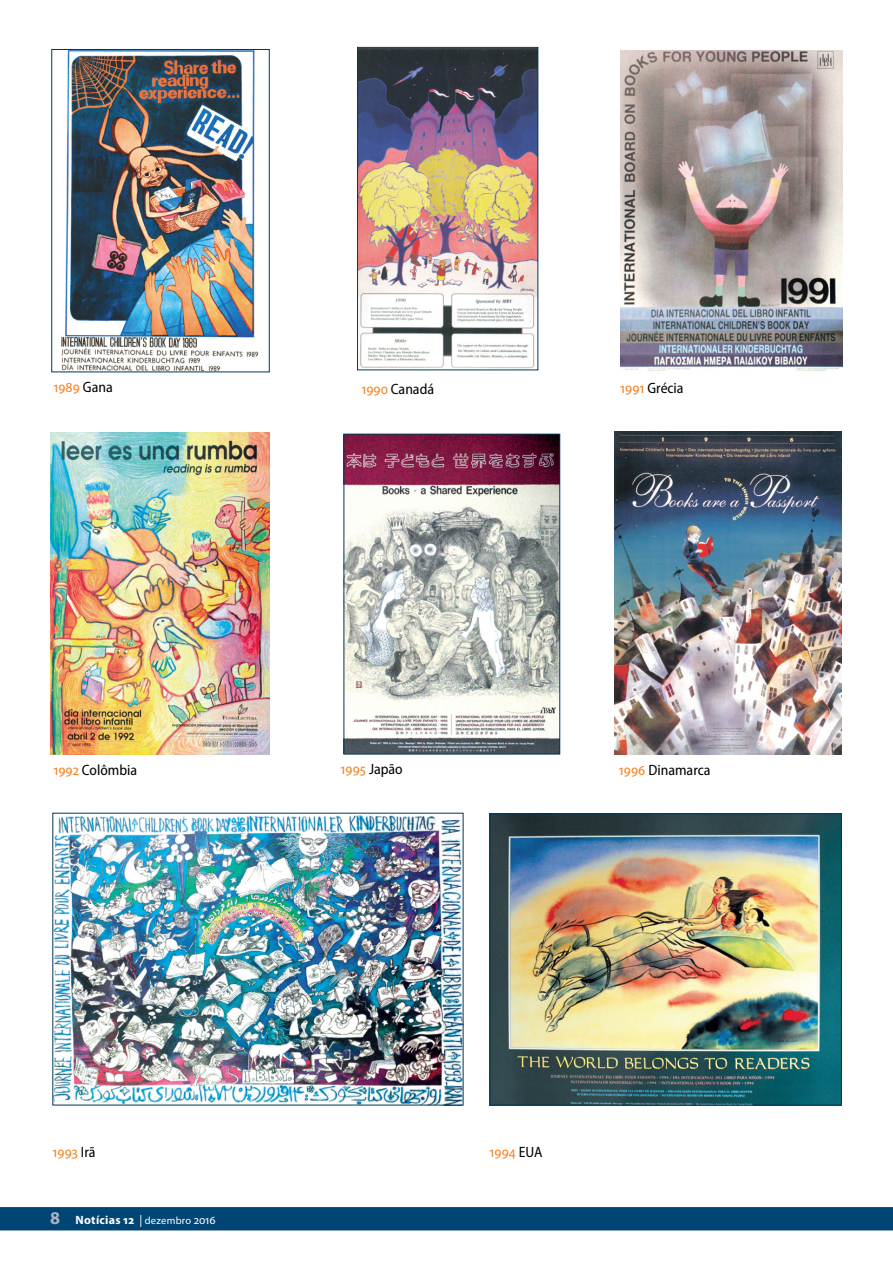
<style>
.page{position:relative;width:893px;height:1263px;background:#fff}
.page>*{position:absolute;margin:0;border:0;box-sizing:border-box;transform-origin:0 0}
.t1{font:semi-condensed 15px "Myriad Pro";color:#000}
.t2{font:semi-condensed 15px "Myriad Pro";color:#f58220}
.t3{font:700 12px "Myriad Pro";letter-spacing:.02em;color:#fff}
.s1{color:#000}
.s2{color:#f58220}
.s3{font-size:18px;color:#abb3c3}
.s4{font-weight:400}
.s5{font-weight:400;font-size:10.5px}
</style>
<div class="page">
<div style="left:0;top:1207px;width:893px;height:23px;background:#004674"></div>
<img style="left:61px;top:51px;width:197px;height:319px">
<div style="left:51px;top:49px;width:219px;height:323px;border:1px solid #003959"></div>
<img style="left:359px;top:49px;width:177px;height:319px">
<div style="left:357px;top:47px;width:181px;height:323px;border:1px solid #003959"></div>
<img style="left:50px;top:432px;width:220px;height:322px">
<img style="left:620px;top:50px;width:222px;height:321px">
<img style="left:614px;top:432px;width:227px;height:322px">
<img style="left:346px;top:436px;width:212px;height:316px">
<div style="left:344px;top:434px;width:216px;height:320px;border:1px solid #003959"></div>
<img style="left:54px;top:815px;width:407px;height:288px">
<img style="left:491px;top:815px;width:349px;height:288px">
<div style="left:489px;top:813px;width:353px;height:292px;border:1px solid #003959"></div>
<p class="t2" style="left:53px;top:378px;width:61px">1989 <span class="s1">Gana</span></p>
<p class="t1" style="left:361px;top:380px;width:74px"><span class="s2">1990</span> Canadá</p>
<p class="t1" style="left:620px;top:378px;width:65px"><span class="s2">1991</span> Grécia</p>
<p class="t1" style="left:53px;top:761px;width:85px"><span class="s2">1992</span> Colômbia</p>
<p class="t1" style="left:341px;top:760px;width:64px"><span class="s2">1995</span> Japão</p>
<p class="t1" style="left:619px;top:761px;width:93px"><span class="s2">1996</span> Dinamarca</p>
<p class="t2" style="left:52px;top:1143px;width:45px">1993 <span class="s1">Irã</span></p>
<p class="t2" style="left:489px;top:1143px;width:54px">1994 <span class="s1">EUA</span></p>
<p class="t3" style="left:50px;top:1212px;width:167px"><span class="s3">8</span> Notícias 12 <span class="s4">|</span> <span class="s5">dezembro</span> <span class="s4">2016</span></p>
</div>
